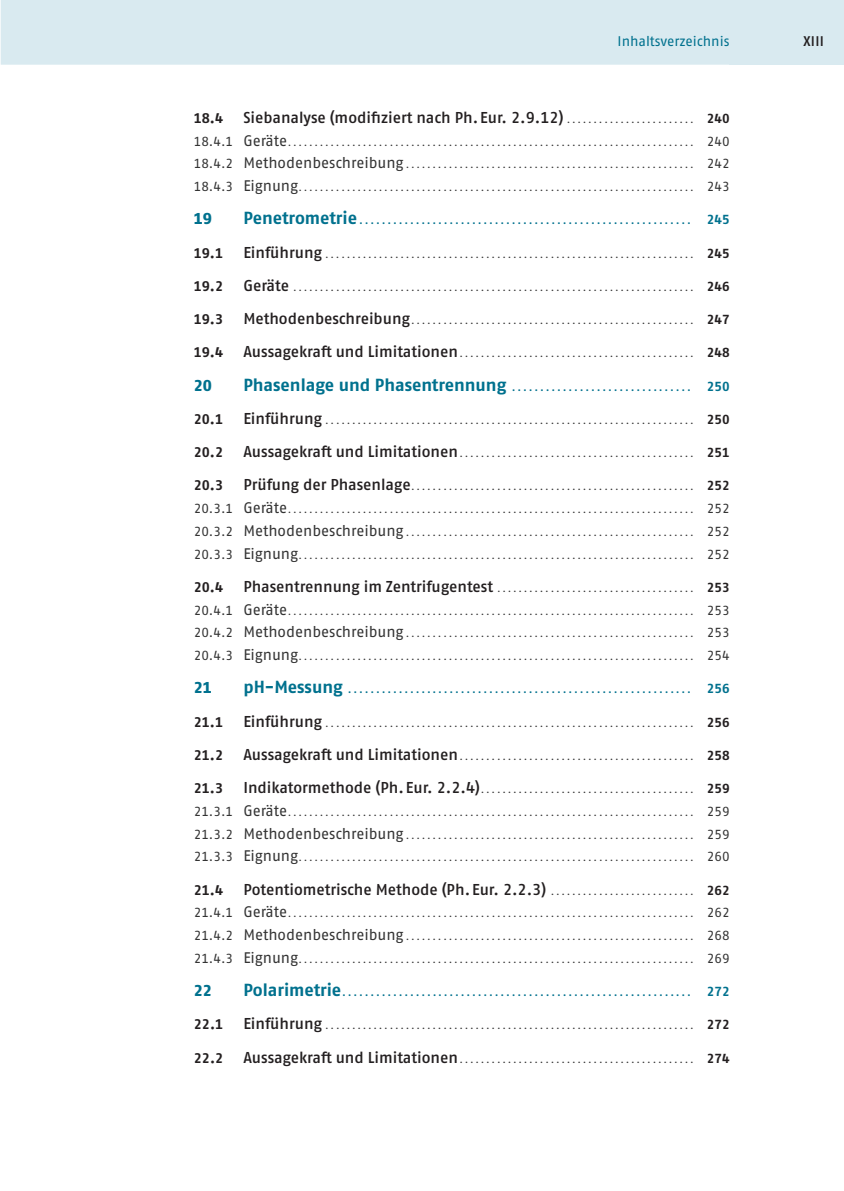
<style>
.page{position:relative;width:844px;height:1191px;background:#fff}
.page>*{position:absolute;margin:0;border:0;box-sizing:border-box;transform-origin:0 0}
.t1{font:500 15.75px "Fago Pro";color:#231f20}
.t2{font:800 15.75px "Fago Pro";color:#00718e}
.t3{font:700 14px "Fago Pro";color:#231f20}
.t4{font:14px "Fago Pro";color:#00718e}
.t5{font:500 14px "Fago Pro";color:#231f20}
.t6{font:13.12px "Fago Pro";color:#00718e}
.t7{font:10.5px/22.8px "Fago Pro";color:#333;text-align:justify}
.s1{font-weight:400;font-size:10.5px;color:#333}
.s2{font-weight:700;font-size:13.12px}
.s3{font-size:13.12px}
.s4{font-size:15.4px}
.s5{font-weight:700;font-size:17.5px}
.s6{font-weight:700}
.s7{font-weight:500;font-size:15.75px;color:#231f20}
.s8{font-weight:700;font-size:13.12px;color:#231f20}
</style>
<div class="page">
<div style="left:0;top:0;width:729px;height:65px;background:#d9eaf0"></div>
<div style="left:729px;top:0;width:115px;height:65px;background:#d9eaf0"></div>
<h2 class="t4" style="left:617px;top:33px;width:113px">Inhaltsverzeichnis</h2>
<h2 class="t5" style="left:803px;top:33px;width:22px">XIII</h2>
<h2 class="t3" style="left:194px;top:110px;width:31px">18.4</h2>
<h1 class="t1" style="left:243px;top:108px;width:488px">Siebanalyse (modifiziert nach Ph. Eur. 2.9.12) <span class="s1">. . . . . . . . . . . . . . . . . . . . . . . .</span> <span class="s2">240</span></h1>
<p class="t7" style="left:194px;top:131px;width:537px"><span class="s3">18.4.1</span> <span class="s4">Geräte</span>............................................................................ <span class="s3">240<br>18.4.2</span> <span class="s4">Methodenbeschreibung</span>...................................................... <span class="s3">242<br>18.4.3</span> <span class="s4">Eignung</span>.......................................................................... <span class="s3">243</span></p>
<h1 class="t2" style="left:194px;top:210px;width:20px">19</h1>
<p class="t6" style="left:243px;top:212px;width:488px"><span class="s5">Penetrometrie</span>........................................................... <span class="s6">245</span></p>
<h2 class="t3" style="left:194px;top:245px;width:31px">19.1</h2>
<p class="t7" style="left:243px;top:243px;width:488px"><span class="s7">Einführung</span> ..................................................................... <span class="s8">245</span></p>
<h2 class="t3" style="left:194px;top:278px;width:31px">19.2</h2>
<p class="t7" style="left:243px;top:276px;width:488px"><span class="s7">Geräte</span> ........................................................................... <span class="s8">246</span></p>
<h2 class="t3" style="left:194px;top:311px;width:31px">19.3</h2>
<p class="t7" style="left:243px;top:309px;width:488px"><span class="s7">Methodenbeschreibung</span>..................................................... <span class="s8">247</span></p>
<h2 class="t3" style="left:194px;top:344px;width:31px">19.4</h2>
<p class="t7" style="left:243px;top:342px;width:488px"><span class="s7">AussagekraftundLimitationen</span>............................................ <span class="s8">248</span></p>
<h1 class="t2" style="left:194px;top:376px;width:20px">20</h1>
<p class="t6" style="left:243px;top:378px;width:488px"><span class="s5">Phasenlage und Phasentrennung</span> ................................ <span class="s6">250</span></p>
<h2 class="t3" style="left:194px;top:411px;width:31px">20.1</h2>
<p class="t7" style="left:243px;top:409px;width:488px"><span class="s7">Einführung</span> ..................................................................... <span class="s8">250</span></p>
<h2 class="t3" style="left:194px;top:444px;width:31px">20.2</h2>
<p class="t7" style="left:243px;top:442px;width:488px"><span class="s7">AussagekraftundLimitationen</span>............................................ <span class="s8">251</span></p>
<h2 class="t3" style="left:194px;top:477px;width:31px">20.3</h2>
<p class="t7" style="left:194px;top:475px;width:537px;text-indent:50px"><span class="s7">PrüfungderPhasenlage</span>..................................................... <span class="s8">252<br></span><span class="s3">20.3.1</span> <span class="s4">Geräte</span>............................................................................ <span class="s3">252<br>20.3.2</span> <span class="s4">Methodenbeschreibung</span>...................................................... <span class="s3">252<br>20.3.3</span> <span class="s4">Eignung</span>.......................................................................... <span class="s3">252</span></p>
<h2 class="t3" style="left:194px;top:579px;width:31px">20.4</h2>
<p class="t7" style="left:194px;top:577px;width:537px;text-indent:50px"><span class="s7">PhasentrennungimZentrifugentest</span> ..................................... <span class="s8">253<br></span><span class="s3">20.4.1</span> <span class="s4">Geräte</span>............................................................................ <span class="s3">253<br>20.4.2</span> <span class="s4">Methodenbeschreibung</span>...................................................... <span class="s3">253<br>20.4.3</span> <span class="s4">Eignung</span>.......................................................................... <span class="s3">254</span></p>
<h1 class="t2" style="left:194px;top:679px;width:20px">21</h1>
<p class="t6" style="left:243px;top:681px;width:488px"><span class="s5">pH-Messung</span> ............................................................. <span class="s6">256</span></p>
<h2 class="t3" style="left:194px;top:714px;width:31px">21.1</h2>
<p class="t7" style="left:243px;top:712px;width:488px"><span class="s7">Einführung</span> ..................................................................... <span class="s8">256</span></p>
<h2 class="t3" style="left:194px;top:747px;width:31px">21.2</h2>
<p class="t7" style="left:243px;top:745px;width:488px"><span class="s7">AussagekraftundLimitationen</span>............................................ <span class="s8">258</span></p>
<h2 class="t3" style="left:194px;top:780px;width:31px">21.3</h2>
<p class="t7" style="left:194px;top:778px;width:537px;text-indent:50px"><span class="s7">Indikatormethode(Ph.Eur.2.2.4)</span>........................................ <span class="s8">259<br></span><span class="s3">21.3.1</span> <span class="s4">Geräte</span>............................................................................ <span class="s3">259<br>21.3.2</span> <span class="s4">Methodenbeschreibung</span>...................................................... <span class="s3">259<br>21.3.3</span> <span class="s4">Eignung</span>.......................................................................... <span class="s3">260</span></p>
<h2 class="t3" style="left:194px;top:882px;width:31px">21.4</h2>
<h1 class="t1" style="left:243px;top:880px;width:488px">Potentiometrische Methode (Ph. Eur. 2.2.3) <span class="s1">. . . . . . . . . . . . . . . . . . . . . . . . . . .</span> <span class="s2">262</span></h1>
<p class="t7" style="left:194px;top:902px;width:537px"><span class="s3">21.4.1</span> <span class="s4">Geräte</span>............................................................................ <span class="s3">262<br>21.4.2</span> <span class="s4">Methodenbeschreibung</span>...................................................... <span class="s3">268<br>21.4.3</span> <span class="s4">Eignung</span>.......................................................................... <span class="s3">269</span></p>
<h1 class="t2" style="left:194px;top:982px;width:20px">22</h1>
<p class="t6" style="left:243px;top:984px;width:488px"><span class="s5">Polarimetrie</span>.............................................................. <span class="s6">272</span></p>
<h2 class="t3" style="left:194px;top:1016px;width:31px">22.1</h2>
<p class="t7" style="left:243px;top:1014px;width:488px"><span class="s7">Einführung</span> ..................................................................... <span class="s8">272</span></p>
<h2 class="t3" style="left:194px;top:1050px;width:31px">22.2</h2>
<p class="t7" style="left:243px;top:1048px;width:488px"><span class="s7">AussagekraftundLimitationen</span>............................................ <span class="s8">274</span></p>
</div>
